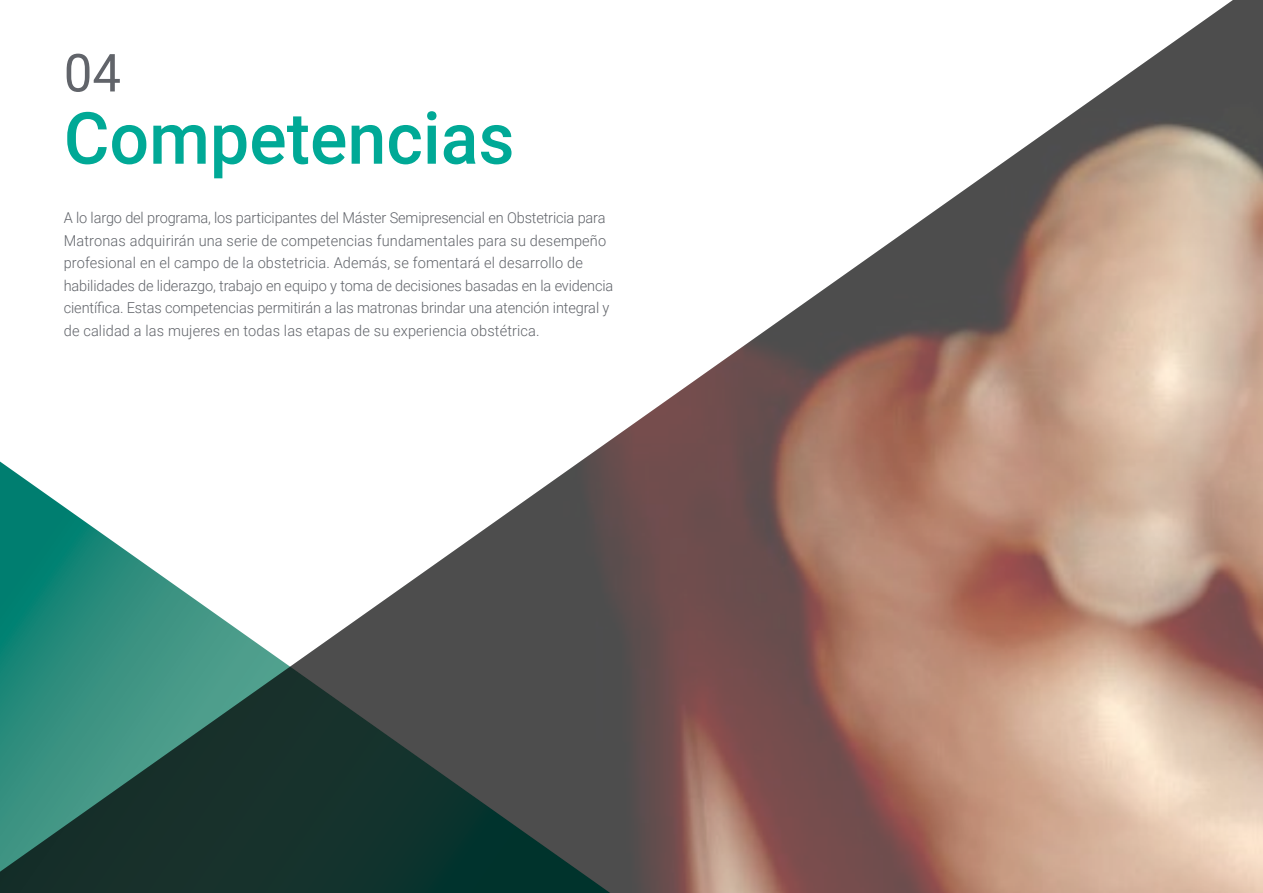
<style>
.page{position:relative;width:1263px;height:893px;background:#fff}
.page>*{position:absolute;margin:0;border:0;box-sizing:border-box;transform-origin:0 0}
.t1{font:500 72px "Roboto";color:#00a996}
.t2{font:52.5px "Roboto";color:#61646a}
.t3{font:300 15px/22.5px "Roboto";letter-spacing:-.01em;color:#61646a}
</style>
<div class="page">
<img style="left:602px;top:0;width:661px;height:893px">
<svg style="left:0;top:446px;width:640px;height:447px"></svg>
<h2 class="t2" style="left:64px;top:36px;width:59px">04</h2>
<h1 class="t1" style="left:64px;top:88px;width:452px">Competencias</h1>
<p class="t3" style="left:64px;top:206px;width:551px">A lo largo del programa, los participantes del Máster Semipresencial en Obstetricia para Matronas adquirirán una serie de competencias fundamentales para su desempeño profesional en el campo de la obstetricia. Además, se fomentará el desarrollo de habilidades de liderazgo, trabajo en equipo y toma de decisiones basadas en la evidencia científica. Estas competencias permitirán a las matronas brindar una atención integral y de calidad a las mujeres en todas las etapas de su experiencia obstétrica.</p>
</div>
